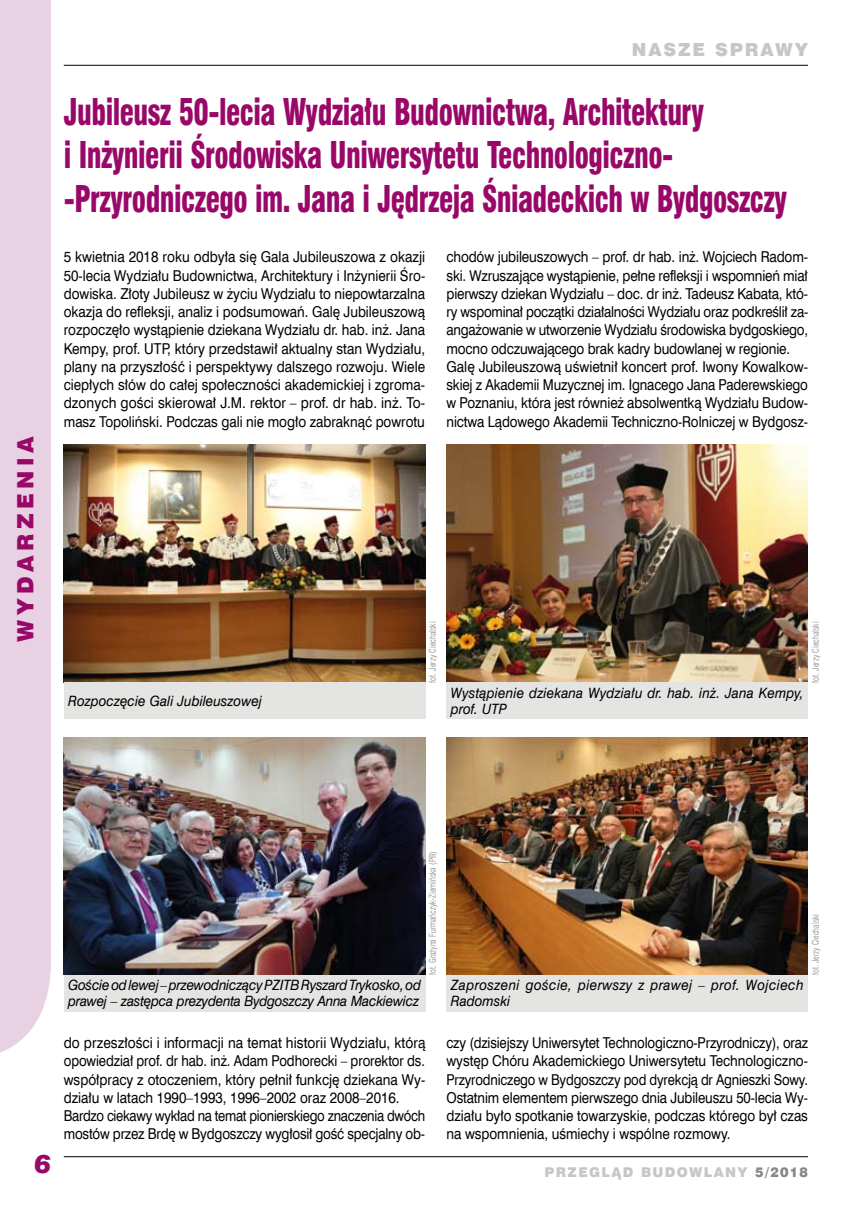
<style>
.page{position:relative;width:859px;height:1212px;background:#fff}
.page>*{position:absolute;margin:0;border:0;box-sizing:border-box;transform-origin:0 0}
.t1{font:36px/43.3px "Swis 721 Blk Cn EU";letter-spacing:-.02em;color:#990868;scale:.8 1}
.t2{font:italic 25.5px "Swis 721 Blk EU";color:#990868}
.t3{font:22.5px "Swis 721 Blk EU";color:#990868}
.t4{font:18px "Swis 721 Blk EU";letter-spacing:.1em;color:#c6c6c6}
.t5{font:15px/18.3px "Swis 721 EU Normal";letter-spacing:-.01em;color:#000;text-align:justify;scale:.91 1}
.t6{font:15px/18.3px "Swis 721 EU Normal";letter-spacing:-.01em;color:#000;scale:.9 1}
.t7{font:15px/18.3px "Swis 721 EU Normal";letter-spacing:-.01em;color:#000;text-align:justify;scale:.88 1}
.t8{font:14.25px/15.8px "Swis 721 EU Italic";color:#000;scale:.95 1}
.t9{font:14.25px/15.8px "Swis 721 EU Italic";letter-spacing:.025em;color:#000;scale:.95 1}
.t10{font:13.5px "Swis 721 Blk EU";letter-spacing:.1em;color:#c6c6c6}
.t11{font:9px "Swis 721 Lt Cn EU";color:#878787;scale:.95 1}
.s1{color:#878787}
</style>
<div class="page">
<div style="left:0;top:0;width:51px;height:1053px;background:#e7d1e2"></div>
<hr style="left:64px;top:1156px;width:744px;height:1px;background:#000">
<hr style="left:64px;top:65px;width:744px;height:1px;background:#000">
<img style="left:64px;top:737px;width:361px;height:238px">
<img style="left:64px;top:445px;width:361px;height:237px">
<img style="left:446px;top:737px;width:362px;height:238px">
<img style="left:446px;top:445px;width:362px;height:237px">
<div style="left:64px;top:682px;width:361px;height:37px;background:#e4e4e3"></div>
<div style="left:446px;top:975px;width:362px;height:36px;background:#e4e4e3"></div>
<div style="left:446px;top:682px;width:362px;height:37px;background:#e4e4e3"></div>
<div style="left:64px;top:975px;width:361px;height:36px;background:#e4e4e3"></div>
<h3 class="t3" style="left:11px;top:642px;width:207px;rotate:-90deg">WYDARZENIA</h3>
<p class="t4" style="left:632px;top:38px;width:177px">NASZE SPRAWY</p>
<h1 class="t1" style="left:64px;top:92px;width:905px">Jubileusz 50-lecia Wydziału Budownictwa, Architektury<br>i Inżynierii Środowiska Uniwersytetu Technologiczno--Przyrodniczego im. Jana i Jędrzeja Śniadeckich w Bydgoszczy</h1>
<p class="t5" style="left:64px;top:248px;width:399px">5 kwietnia 2018 roku odbyła się Gala Jubileuszowa z okazji 50-lecia Wydziału Budownictwa, Architektury i Inżynierii Śro&shy;dowiska. Złoty Jubileusz w życiu Wydziału to niepowtarzalna okazja do refleksji, analiz i podsumowań. Galę Jubileuszową rozpoczęło wystąpienie dziekana Wydziału dr. hab. inż. Jana Kempy, prof. UTP, który przedstawił aktualny stan Wydziału, plany na przyszłość i perspektywy dalszego rozwoju. Wiele ciepłych słów do całej społeczności akademickiej i zgroma&shy;dzonych gości skierował J.M. rektor – prof. dr hab. inż. To&shy;masz Topoliński. Podczas gali nie mogło zabraknąć powrotu</p>
<p class="t6" style="left:446px;top:248px;width:403px">chodów jubileuszowych – prof. dr hab. inż. Wojciech Radom&shy;ski. Wzruszające wystąpienie, pełne refleksji i wspomnień miał pierwszy dziekan Wydziału – doc. dr inż. Tadeusz Kabata, któ&shy;ry wspominał początki działalności Wydziału oraz podkreślił za&shy;angażowanie w utworzenie Wydziału środowiska bydgoskiego, mocno odczuwającego brak kadry budowlanej w regionie.<br>Galę Jubileuszową uświetnił koncert prof. Iwony Kowalkow&shy;skiej z Akademii Muzycznej im. Ignacego Jana Paderewskiego w Poznaniu, która jest również absolwentką Wydziału Budow&shy;nictwa Lądowego Akademii Techniczno-Rolniczej w Bydgosz-</p>
<p class="t8" style="left:68px;top:693px;width:206px">Rozpoczęcie Gali Jubileuszowej</p>
<p class="t11" style="left:427px;top:682px;width:66px;rotate:-90deg">fot. Jerzy Ciechalski</p>
<p class="t8" style="left:451px;top:685px;width:373px">Wystąpienie dziekana Wydziału dr. hab. inż. Jana Kempy, prof. UTP</p>
<p class="t11" style="left:810px;top:682px;width:66px;rotate:-90deg">fot. Jerzy Ciechalski</p>
<h2 class="t2" style="left:34px;top:1147px;width:18px">6</h2>
<p class="t11" style="left:427px;top:975px;width:132px;rotate:-90deg">fot. Grażyna Furmańczyk-Ziemińska (PB)</p>
<p class="t8" style="left:68px;top:978px;width:373px">Goście od lewej – przewodniczący PZITB Ryszard Trykosko, od prawej – zastępca prezydenta Bydgoszczy Anna Mackiewicz</p>
<p class="t9" style="left:451px;top:978px;width:373px">Zaproszeni goście, pierwszy z prawej – prof. Wojciech<br>Radomski</p>
<p class="t11" style="left:810px;top:975px;width:66px;rotate:-90deg">fot. Jerzy Ciechalski</p>
<p class="t5" style="left:64px;top:1034px;width:399px;text-align:left">do przeszłości i informacji na temat historii Wydziału, którą opowiedział prof. dr hab. inż. Adam Podhorecki – prorektor ds. współpracy z otoczeniem, który pełnił funkcję dziekana Wy&shy;działu w latach 1990–1993, 1996–2002 oraz 2008–2016.<br>Bardzo ciekawy wykład na temat pionierskiego znaczenia dwóch mostów przez Brdę w Bydgoszczy wygłosił gość specjalny ob-</p>
<p class="t7" style="left:446px;top:1034px;width:413px">czy (dzisiejszy Uniwersytet Technologiczno-Przyrodniczy), oraz występ Chóru Akademickiego Uniwersytetu Technologiczno-Przyrodniczego w Bydgoszczy pod dyrekcją dr Agnieszki Sowy.<br>Ostatnim elementem pierwszego dnia Jubileuszu 50-lecia Wy&shy;działu było spotkanie towarzyskie, podczas którego był czas na wspomnienia, uśmiechy i wspólne rozmowy.</p>
<p class="t10" style="left:545px;top:1163px;width:265px">PRZEGLĄD BUDOWLANY <span class="s1">5/2018</span></p>
</div>
